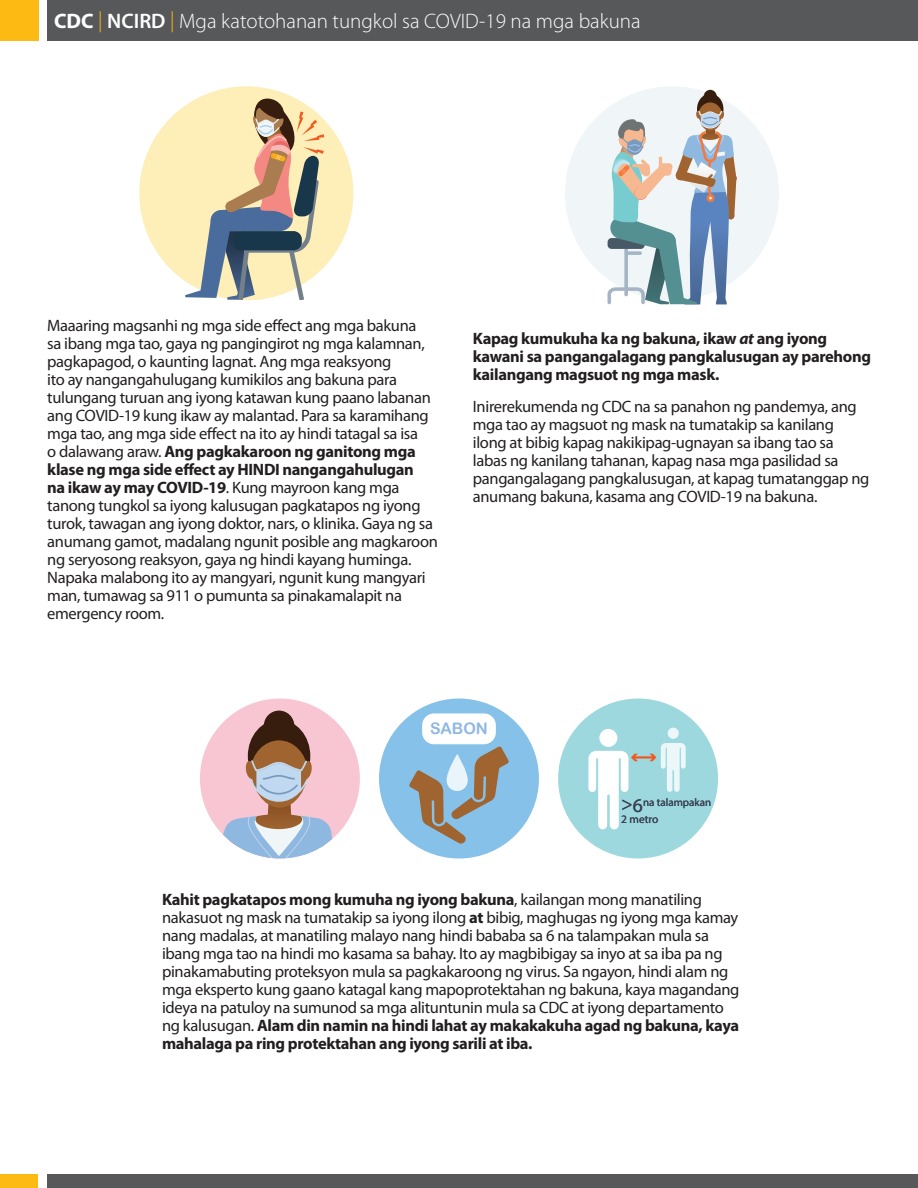
<style>
.page{position:relative;width:918px;height:1188px;background:#fff}
.page>*{position:absolute;margin:0;border:0;box-sizing:border-box;transform-origin:0 0}
.t1{font:300 21px "Myriad Pro";color:#fff}
.t2{font:16.5px/18px "Myriad Pro";letter-spacing:-.02em;color:#231f20}
.t3{font:700 16.5px/18px "Myriad Pro";letter-spacing:-.02em;color:#231f20}
.t4{font:15.9px "Arial Rounded MT Bold";color:#8fb8e1}
.t5{font:500 11.4px "Dosis";color:#3a4355}
.t6{font:500 11.1px "Dosis";color:#3a4355}
.s1{font-weight:700}
.s2{color:#fcba13}
.s3{font-weight:600}
.s4{font-style:italic}
.s5{font-size:19.65px}
</style>
<div class="page">
<div style="left:0;top:1174px;width:38px;height:14px;background:#fcba13"></div>
<div style="left:47px;top:1174px;width:871px;height:14px;background:#57585a"></div>
<div style="left:0;top:0;width:38px;height:40px;background:#fcba13"></div>
<div style="left:47px;top:0;width:871px;height:40px;background:#57585a"></div>
<div style="left:565px;top:86px;width:214px;height:214px;background:#f0f6f7;border-radius:50%"></div>
<svg style="left:704px;top:90px;width:13px;height:13px"></svg>
<svg style="left:607px;top:94px;width:129px;height:210px"></svg>
<div style="left:200px;top:699px;width:160px;height:160px;background:#f8c6d3;border-radius:50%"></div>
<div style="left:264px;top:711px;width:30px;height:30px;background:#371d0e;border-radius:50%"></div>
<svg style="left:211px;top:720px;width:125px;height:139px"></svg>
<div style="left:558px;top:699px;width:160px;height:160px;background:#9cd8de;border-radius:50%"></div>
<hr style="left:634px;top:756px;width:20px;height:3px;background:#f15921">
<svg style="left:649px;top:728px;width:37px;height:64px"></svg>
<svg style="left:588px;top:729px;width:50px;height:101px"></svg>
<div style="left:379px;top:699px;width:160px;height:160px;background:#86c1e9;border-radius:50%"></div>
<svg style="left:409px;top:746px;width:100px;height:98px"></svg>
<svg style="left:447px;top:754px;width:21px;height:37px"></svg>
<div style="left:422px;top:713px;width:74px;height:31px;background:#fff;border-radius:12px"></div>
<div style="left:139px;top:86px;width:214px;height:214px;background:#feeeb8;border-radius:50%"></div>
<svg style="left:185px;top:98px;width:139px;height:202px"></svg>
<p class="t1" style="left:54px;top:10px;width:588px"><span class="s1">CDC</span> <span class="s2">|</span> <span class="s3">NCIRD</span> <span class="s2">|</span> Mga katotohanan tungkol sa COVID-19 na mga bakuna</p>
<p class="t2" style="left:47px;top:317px;width:392px">Maaaring magsanhi ng mga side effect ang mga bakuna<br>sa ibang mga tao, gaya ng pangingirot ng mga kalamnan, pagkapagod, o kaunting lagnat. Ang mga reaksyong<br>ito ay nangangahulugang kumikilos ang bakuna para tulungang turuan ang iyong katawan kung paano labanan ang COVID-19 kung ikaw ay malantad. Para sa karamihang mga tao, ang mga side effect na ito ay hindi tatagal sa isa<br>o dalawang araw. <span class="s1">Ang pagkakaroon ng ganitong mga klase ng mga side effect ay HINDI nangangahulugan<br>na ikaw ay may COVID-19</span>. Kung mayroon kang mga tanong tungkol sa iyong kalusugan pagkatapos ng iyong turok, tawagan ang iyong doktor, nars, o klinika. Gaya ng sa anumang gamot, madalang ngunit posible ang magkaroon ng seryosong reaksyon, gaya ng hindi kayang huminga.<br>Napaka malabong ito ay mangyari, ngunit kung mangyari man, tumawag sa 911 o pumunta sa pinakamalapit na emergency room.</p>
<p class="t3" style="left:473px;top:330px;width:400px">Kapag kumukuha ka ng bakuna, ikaw <span class="s4">at</span> ang iyong kawani sa pangangalagang pangkalusugan ay parehong kailangang magsuot ng mga mask.</p>
<p class="t2" style="left:473px;top:397px;width:398px">Inirerekumenda ng CDC na sa panahon ng pandemya, ang mga tao ay magsuot ng mask na tumatakip sa kanilang ilong at bibig kapag nakikipag-ugnayan sa ibang tao sa labas ng kanilang tahanan, kapag nasa mga pasilidad sa pangangalagang pangkalusugan, at kapag tumatanggap ng anumang bakuna, kasama ang COVID-19 na bakuna.</p>
<p class="t4" style="left:430px;top:719px;width:59px">SABON</p>
<p class="t6" style="left:621px;top:795px;width:92px"><span class="s5">&gt;6</span>na talampakan</p>
<p class="t5" style="left:621px;top:812px;width:39px">2 metro</p>
<p class="t2" style="left:162px;top:891px;width:579px"><span class="s1">Kahit pagkatapos mong kumuha ng iyong bakuna</span>, kailangan mong manatiling nakasuot ng mask na tumatakip sa iyong ilong <span class="s1">at</span> bibig, maghugas ng iyong mga kamay nang madalas, at manatiling malayo nang hindi bababa sa 6 na talampakan mula sa ibang mga tao na hindi mo kasama sa bahay. Ito ay magbibigay sa inyo at sa iba pa ng pinakamabuting proteksyon mula sa pagkakaroong ng virus. Sa ngayon, hindi alam ng mga eksperto kung gaano katagal kang mapoprotektahan ng bakuna, kaya magandang ideya na patuloy na sumunod sa mga alituntunin mula sa CDC at iyong departamento ng kalusugan. <span class="s1">Alam din namin na hindi lahat ay makakakuha agad ng bakuna, kaya mahalaga pa ring protektahan ang iyong sarili at iba.</span></p>
</div>
